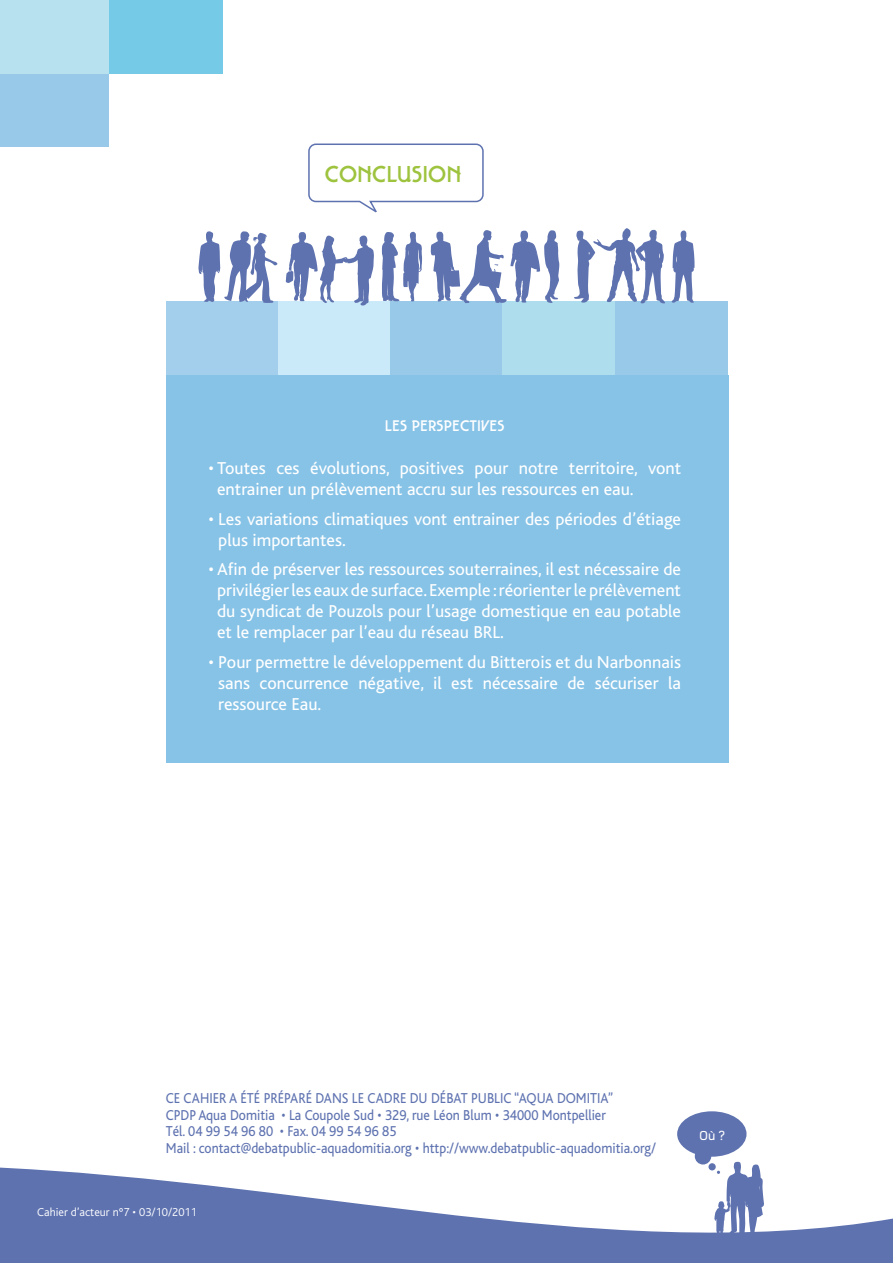
<style>
.page{position:relative;width:893px;height:1263px;background:#fff}
.page>*{position:absolute;margin:0;border:0;box-sizing:border-box;transform-origin:0 0}
.t1{font:22.5px "Taut";color:#9ec33e}
.t2{font:18px/21px "Bliss";color:#fff}
.t3{font:15px/16.5px "Bliss";color:#5e72b0;scale:.91 1}
.t4{font:15px "Taut";color:#fff}
.t5{font:500 13.5px "Foundry Monoline";color:#fff}
.t6{font:300 12px "Bliss";color:#fff}
</style>
<div class="page">
<div style="left:166px;top:301px;width:112px;height:74px;background:#a3cfec"></div>
<div style="left:278px;top:301px;width:113px;height:74px;background:#cbeaf9"></div>
<div style="left:390px;top:301px;width:113px;height:74px;background:#98c9e9"></div>
<div style="left:503px;top:301px;width:112px;height:74px;background:#aedeee"></div>
<div style="left:615px;top:301px;width:113px;height:74px;background:#98c9e9"></div>
<div style="left:166px;top:375px;width:562px;height:387px;background:#87c3e7"></div>
<svg style="left:286px;top:232px;width:88px;height:73px"></svg>
<svg style="left:382px;top:232px;width:40px;height:70px"></svg>
<svg style="left:198px;top:231px;width:79px;height:72px"></svg>
<svg style="left:431px;top:230px;width:128px;height:73px"></svg>
<svg style="left:574px;top:228px;width:91px;height:75px"></svg>
<svg style="left:672px;top:230px;width:22px;height:73px"></svg>
<svg style="left:308px;top:143px;width:176px;height:70px"></svg>
<div style="left:0;top:0;width:110px;height:74px;background:#b8e1ef"></div>
<div style="left:0;top:74px;width:109px;height:73px;background:#98c9e9"></div>
<div style="left:109px;top:0;width:114px;height:74px;background:#74cae7"></div>
<svg style="left:0;top:1167px;width:893px;height:96px;fill:#5e72b0"></svg>
<svg style="left:677px;top:1111px;width:87px;height:130px"></svg>
<p class="t1" style="left:325px;top:162px;width:138px">CONCLUSION</p>
<p class="t4" style="left:385px;top:418px;width:122px">LES PERSPECTIVES</p>
<p class="t2" style="left:217px;top:458px;width:465px;text-indent:-9px">• Toutes ces évolutions, positives pour notre territoire, vont entrainer un prélèvement accru sur les ressources en eau.</p>
<p class="t2" style="left:218px;top:509px;width:464px;text-indent:-10px">• Les variations climatiques vont entrainer des périodes d’étiage plus importantes.</p>
<p class="t2" style="left:217px;top:559px;width:465px;text-align:justify;text-indent:-9px">• Afin de préserver les ressources souterraines, il est nécessaire de privilégier les eaux de surface. Exemple : réorienter le prélèvement du syndicat de Pouzols pour l’usage domestique en eau potable et le remplacer par l’eau du réseau BRL.</p>
<p class="t2" style="left:218px;top:652px;width:464px;text-align:justify;text-indent:-10px">• Pour permettre le développement du Bitterois et du Narbonnais sans concurrence négative, il est nécessaire de sécuriser la ressource Eau.</p>
<p class="t3" style="left:166px;top:1090px;width:175px">Cecahier a été préparé dans</p>
<p class="t3" style="left:352px;top:1090px;width:27px">le cadre</p>
<p class="t3" style="left:410px;top:1090px;width:93px">du débat public</p>
<p class="t3" style="left:514px;top:1090px;width:66px">“Aqua Domitia</p>
<p class="t3" style="left:608px;top:1090px;width:8px">”</p>
<p class="t3" style="left:166px;top:1107px;width:540px">CPDP Aqua Domitia • La Coupole Sud • 329, rue Léon Blum • 34000 Montpellier<br>Tél. 04 99 54 96 80 • Fax. 04 99 54 96 85<br>Mail : contact@debatpublic-aquadomitia.org • http://www.debatpublic-aquadomitia.org/</p>
<p class="t6" style="left:37px;top:1205px;width:161px">Cahier d’acteur n°7 • 03/10/2011</p>
<p class="t5" style="left:699px;top:1129px;width:27px">Où ?</p>
</div>
